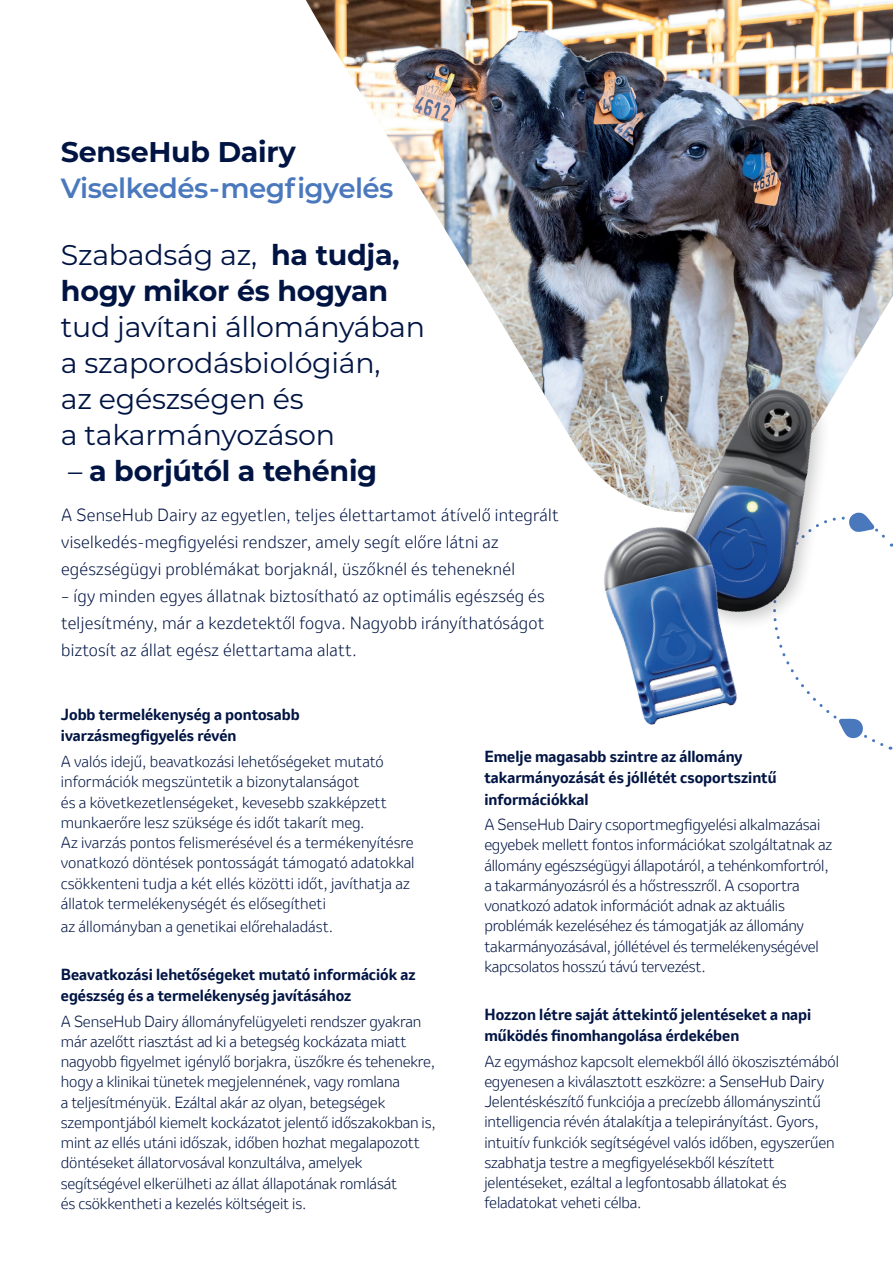
<style>
.page{position:relative;width:893px;height:1263px;background:#fff}
.page>*{position:absolute;margin:0;border:0;box-sizing:border-box;transform-origin:0 0}
.t1{font:28.5px/36px "Montserrat";letter-spacing:-.01em;color:#001443}
.t2{font:700 28.5px/36px "Montserrat";letter-spacing:-.01em;color:#001443}
.t3{font:600 27.75px "Montserrat";letter-spacing:-.02em;color:#4a78bd}
.t4{font:300 16.5px/27px "Invention";letter-spacing:.015em;color:#001443}
.t5{font:300 15px/20.2px "Invention";letter-spacing:-.01em;color:#001443}
.t6{font:700 15px/21px "Invention";color:#001443}
.s1{font-weight:400}
</style>
<div class="page">
<img style="left:306px;top:0;width:587px;height:500px">
<svg style="left:782px;top:449px;width:111px;height:299px"></svg>
<svg style="left:869px;top:511px;width:5px;height:22px"></svg>
<svg style="left:839px;top:718px;width:25px;height:21px"></svg>
<img style="left:636px;top:345px;width:233px;height:310px">
<img style="left:604px;top:500px;width:169px;height:225px">
<h1 class="t2" style="left:61px;top:132px;width:237px">SenseHub Dairy</h1>
<h2 class="t3" style="left:61px;top:168px;width:334px">Viselkedés-megfigyelés</h2>
<h1 class="t2" style="left:61px;top:235px;width:340px"><span class="s1">Szabadság az,</span> ha tudja, hogy mikor és hogyan</h1>
<h1 class="t1" style="left:61px;top:307px;width:366px">tud javítani állományában a szaporodásbiológián,<br>az egészségen és<br>a takarmányozáson</h1>
<h1 class="t2" style="left:68px;top:451px;width:311px"><span class="s1">–</span> a borjútól a tehénig</h1>
<p class="t4" style="left:61px;top:501px;width:499px">A SenseHub Dairy az egyetlen, teljes élettartamot átívelő integrált viselkedés-megfigyelési rendszer, amely segít előre látni az egészségügyi problémákat borjaknál, üszőknél és teheneknél</p>
<p class="t4" style="left:61px;top:582px;width:485px;text-align:justify">– így minden egyes állatnak biztosítható az optimális egészség és teljesítmény, már a kezdetektől fogva. Nagyobb irányíthatóságot biztosít az állat egész élettartama alatt.</p>
<p class="t6" style="left:61px;top:704px;width:240px">Jobb termelékenység a pontosabb ivarzásmegfigyelés révén</p>
<p class="t5" style="left:61px;top:751px;width:355px">A valós idejű, beavatkozási lehetőségeket mutató információk megszüntetik a bizonytalanságot<br>és a következetlenségeket, kevesebb szakképzett munkaerőre lesz szüksége és időt takarít meg.<br>Az ivarzás pontos felismerésével és a termékenyítésre vonatkozó döntések pontosságát támogató adatokkal csökkenteni tudja a két ellés közötti időt, javíthatja az állatok termelékenységét és elősegítheti</p>
<p class="t5" style="left:61px;top:916px;width:274px">az állományban a genetikai előrehaladást.</p>
<p class="t6" style="left:61px;top:964px;width:356px">Beavatkozási lehetőségeket mutató információk az egészség és a termelékenység javításához</p>
<p class="t5" style="left:61px;top:1011px;width:376px">A SenseHub Dairy állományfelügyeleti rendszer gyakran már azelőtt riasztást ad ki a betegség kockázata miatt nagyobb figyelmet igénylő borjakra, üszőkre és tehenekre, hogy a klinikai tünetek megjelennének, vagy romlana<br>a teljesítményük. Ezáltal akár az olyan, betegségek szempontjából kiemelt kockázatot jelentő időszakokban is, mint az ellés utáni időszak, időben hozhat megalapozott döntéseket állatorvosával konzultálva, amelyek segítségével elkerülheti az állat állapotának romlását<br>és csökkentheti a kezelés költségeit is.</p>
<p class="t6" style="left:484px;top:746px;width:294px">Emelje magasabb szintre az állomány takarmányozását és jóllétét csoportszintű információkkal</p>
<p class="t5" style="left:484px;top:814px;width:349px">A SenseHub Dairy csoportmegfigyelési alkalmazásai egyebek mellett fontos információkat szolgáltatnak az állomány egészségügyi állapotáról, a tehénkomfortról, a takarmányozásról és a hőstresszről. A csoportra vonatkozó adatok információt adnak az aktuális problémák kezeléséhez és támogatják az állomány takarmányozásával, jóllétével és termelékenységével kapcsolatos hosszú távú tervezést.</p>
<p class="t6" style="left:484px;top:1004px;width:328px">Hozzon létre saját áttekintő jelentéseket a napi működés finomhangolása érdekében</p>
<p class="t5" style="left:484px;top:1051px;width:356px">Az egymáshoz kapcsolt elemekből álló ökoszisztémából egyenesen a kiválasztott eszközre: a SenseHub Dairy Jelentéskészítő funkciója a precízebb állományszintű intelligencia révén átalakítja a telepirányítást. Gyors, intuitív funkciók segítségével valós időben, egyszerűen szabhatja testre a megfigyelésekből készített jelentéseket, ezáltal a legfontosabb állatokat és feladatokat veheti célba.</p>
</div>
